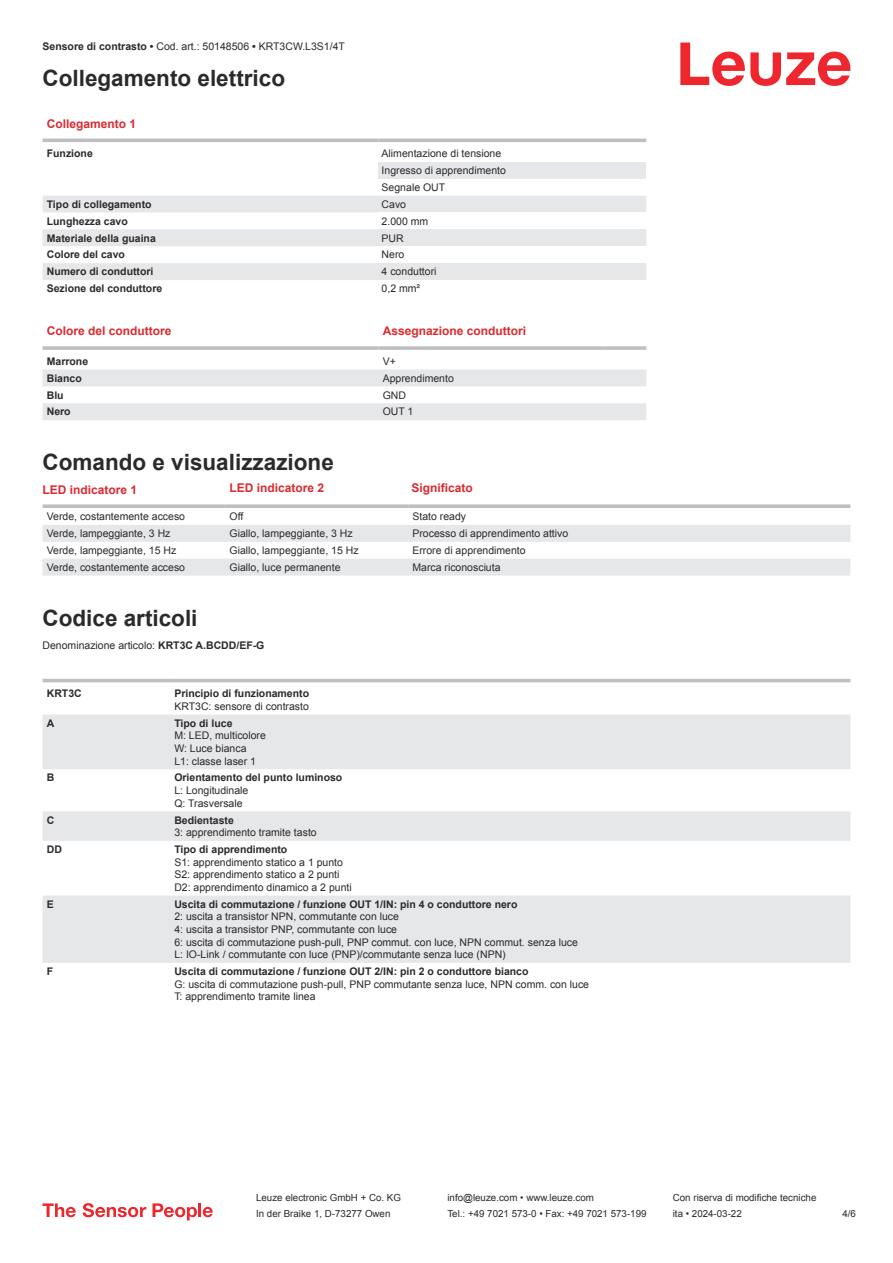
<style>
.page{position:relative;width:893px;height:1263px;background:#fff}
.page>*{position:absolute;margin:0;border:0;box-sizing:border-box;transform-origin:0 0}
.t1{font:700 22.5px "Arial";color:#2b292a}
.t2{font:700 12px "Arial";color:#db2a30}
.t3{font:10.5px/12.6px "Arial";color:#2b292a}
.t4{font:700 10.5px "Arial";color:#2b292a}
.t5{font:9.75px "Arial";color:#2b292a}
.s1{font-weight:700}
</style>
<div class="page">
<svg style="left:680px;top:43px;width:170px;height:43px"></svg>
<svg style="left:43px;top:138px;width:603px;height:58px"></svg>
<svg style="left:43px;top:196px;width:335px;height:84px;fill:#e6e7e9"></svg>
<hr style="left:43px;top:139px;width:335px;height:3px;background:#bdbfc1">
<hr style="left:378px;top:139px;width:268px;height:3px;background:#bdbfc1">
<svg style="left:378px;top:145px;width:268px;height:51px"></svg>
<div style="left:378px;top:162px;width:268px;height:17px;background:#e6e7e9"></div>
<div style="left:378px;top:196px;width:268px;height:16px;background:#e6e7e9"></div>
<div style="left:378px;top:229px;width:268px;height:17px;background:#e6e7e9"></div>
<div style="left:378px;top:263px;width:268px;height:17px;background:#e6e7e9"></div>
<svg style="left:43px;top:369px;width:603px;height:51px"></svg>
<svg style="left:43px;top:346px;width:335px;height:4px"></svg>
<hr style="left:378px;top:346px;width:226px;height:4px;background:#c6c8c9">
<svg style="left:604px;top:346px;width:42px;height:4px"></svg>
<svg style="left:43px;top:525px;width:807px;height:51px"></svg>
<svg style="left:43px;top:504px;width:182px;height:4px"></svg>
<svg style="left:225px;top:504px;width:183px;height:4px"></svg>
<svg style="left:408px;top:504px;width:442px;height:4px;background:#c3c5c7"></svg>
<div style="left:43px;top:678px;width:807px;height:5px;background:#ebeced"></div>
<svg style="left:43px;top:714px;width:807px;height:249px;fill:#e6e7e9"></svg>
<hr style="left:43px;top:679px;width:127px;height:3px;background:#bdbfc1">
<hr style="left:170px;top:679px;width:680px;height:3px;background:#bdbfc1">
<svg style="left:43px;top:1203px;width:33px;height:14px"></svg>
<svg style="left:83px;top:1203px;width:63px;height:14px"></svg>
<svg style="left:153px;top:1203px;width:44px;height:17px"></svg>
<hr style="left:198px;top:1203px;width:3px;height:14px;background:#ed272d">
<svg style="left:203px;top:1207px;width:10px;height:10px"></svg>
<p class="t3" style="left:43px;top:41px;width:304px"><span class="s1">Sensore di contrasto •</span> Cod. art.: 50148506 <span class="s1">•</span> KRT3CW.L3S1/4T</p>
<h1 class="t1" style="left:43px;top:70px;width:244px">Collegamento elettrico</h1>
<p class="t2" style="left:47px;top:119px;width:91px">Collegamento 1</p>
<p class="t4" style="left:47px;top:149px;width:48px">Funzione</p>
<p class="t3" style="left:382px;top:146px;width:126px;line-height:17px">Alimentazione di tensione<br>Ingresso di apprendimento<br>Segnale OUT</p>
<p class="t4" style="left:47px;top:200px;width:106px">Tipo di collegamento</p>
<p class="t3" style="left:382px;top:199px;width:26px">Cavo</p>
<p class="t4" style="left:47px;top:217px;width:83px">Lunghezza cavo</p>
<p class="t3" style="left:382px;top:216px;width:48px">2.000 mm</p>
<p class="t4" style="left:47px;top:234px;width:111px">Materiale della guaina</p>
<p class="t3" style="left:382px;top:233px;width:24px">PUR</p>
<p class="t4" style="left:47px;top:251px;width:80px">Colore del cavo</p>
<p class="t3" style="left:382px;top:249px;width:24px">Nero</p>
<p class="t4" style="left:47px;top:268px;width:108px">Numero di conduttori</p>
<p class="t3" style="left:382px;top:266px;width:56px">4 conduttori</p>
<p class="t4" style="left:47px;top:285px;width:117px">Sezione del conduttore</p>
<p class="t3" style="left:382px;top:283px;width:40px">0,2 mm²</p>
<p class="t2" style="left:47px;top:327px;width:126px">Colore del conduttore</p>
<p class="t2" style="left:383px;top:327px;width:145px">Assegnazione conduttori</p>
<p class="t4" style="left:47px;top:357px;width:43px">Marrone</p>
<p class="t3" style="left:383px;top:356px;width:15px">V+</p>
<p class="t4" style="left:47px;top:374px;width:37px">Bianco</p>
<p class="t3" style="left:383px;top:373px;width:73px">Apprendimento</p>
<p class="t4" style="left:47px;top:391px;width:18px">Blu</p>
<p class="t3" style="left:383px;top:389px;width:25px">GND</p>
<p class="t4" style="left:47px;top:408px;width:25px">Nero</p>
<p class="t3" style="left:383px;top:406px;width:32px">OUT 1</p>
<h1 class="t1" style="left:43px;top:454px;width:293px">Comando e visualizzazione</h1>
<p class="t2" style="left:43px;top:486px;width:96px">LED indicatore 1</p>
<p class="t2" style="left:230px;top:483px;width:96px">LED indicatore 2</p>
<p class="t2" style="left:411px;top:483px;width:63px">Significato</p>
<p class="t3" style="left:47px;top:511px;width:140px">Verde, costantemente acceso</p>
<p class="t3" style="left:230px;top:511px;width:15px">Off</p>
<p class="t3" style="left:412px;top:511px;width:55px">Stato ready</p>
<p class="t3" style="left:47px;top:528px;width:125px">Verde, lampeggiante, 3 Hz</p>
<p class="t3" style="left:230px;top:528px;width:125px">Giallo, lampeggiante, 3 Hz</p>
<p class="t3" style="left:412px;top:528px;width:157px">Processo di apprendimento attivo</p>
<p class="t3" style="left:47px;top:545px;width:131px">Verde, lampeggiante, 15 Hz</p>
<p class="t3" style="left:230px;top:545px;width:130px">Giallo, lampeggiante, 15 Hz</p>
<p class="t3" style="left:412px;top:545px;width:115px">Errore di apprendimento</p>
<p class="t3" style="left:47px;top:562px;width:140px">Verde, costantemente acceso</p>
<p class="t3" style="left:230px;top:562px;width:112px">Giallo, luce permanente</p>
<p class="t3" style="left:412px;top:562px;width:90px">Marca riconosciuta</p>
<h1 class="t1" style="left:43px;top:609px;width:157px">Codice articoli</h1>
<p class="t3" style="left:43px;top:639px;width:223px">Denominazione articolo: <span class="s1">KRT3C A.BCDD/EF-G</span></p>
<p class="t4" style="left:47px;top:690px;width:36px">KRT3C</p>
<p class="t4" style="left:174px;top:690px;width:136px">Principio di funzionamento</p>
<p class="t3" style="left:174px;top:701px;width:136px">KRT3C: sensore di contrasto</p>
<p class="t4" style="left:47px;top:719px;width:9px">A</p>
<p class="t4" style="left:174px;top:719px;width:60px">Tipo di luce</p>
<p class="t3" style="left:174px;top:730px;width:93px">M: LED, multicolore<br>W: Luce bianca<br>L1: classe laser 1</p>
<p class="t4" style="left:47px;top:774px;width:9px">B</p>
<p class="t4" style="left:174px;top:774px;width:170px">Orientamento del punto luminoso</p>
<p class="t3" style="left:174px;top:785px;width:76px">L: Longitudinale<br>Q: Trasversale</p>
<p class="t4" style="left:47px;top:816px;width:9px">C</p>
<p class="t4" style="left:174px;top:816px;width:61px">Bedientaste</p>
<p class="t3" style="left:174px;top:827px;width:144px">3: apprendimento tramite tasto</p>
<p class="t4" style="left:47px;top:845px;width:17px">DD</p>
<p class="t4" style="left:174px;top:845px;width:114px">Tipo di apprendimento</p>
<p class="t3" style="left:174px;top:857px;width:179px">S1: apprendimento statico a 1 punto<br>S2: apprendimento statico a 2 punti<br>D2: apprendimento dinamico a 2 punti</p>
<p class="t4" style="left:47px;top:900px;width:9px">E</p>
<p class="t4" style="left:174px;top:900px;width:345px">Uscita di commutazione / funzione OUT 1/IN: pin 4 o conduttore nero</p>
<p class="t3" style="left:174px;top:911px;width:405px">2: uscita a transistor NPN, commutante con luce<br>4: uscita a transistor PNP, commutante con luce<br>6: uscita di commutazione push-pull, PNP commut. con luce, NPN commut. senza luce L: IO-Link / commutante con luce (PNP)/commutante senza luce (NPN)</p>
<p class="t4" style="left:47px;top:967px;width:8px">F</p>
<p class="t4" style="left:174px;top:967px;width:356px">Uscita di commutazione / funzione OUT 2/IN: pin 2 o conduttore bianco</p>
<p class="t3" style="left:174px;top:979px;width:416px">G: uscita di commutazione push-pull, PNP commutante senza luce, NPN comm. con luce<br>T: apprendimento tramite linea</p>
<p class="t5" style="left:256px;top:1194px;width:146px">Leuze electronic GmbH + Co. KG</p>
<p class="t5" style="left:447px;top:1194px;width:148px">info@leuze.com • www.leuze.com</p>
<p class="t5" style="left:673px;top:1194px;width:145px">Con riserva di modifiche tecniche</p>
<p class="t5" style="left:256px;top:1210px;width:136px">In der Braike 1, D-73277 Owen</p>
<p class="t5" style="left:447px;top:1210px;width:201px">Tel.: +49 7021 573-0 • Fax: +49 7021 573-199</p>
<p class="t5" style="left:673px;top:1210px;width:70px">ita • 2024-03-22</p>
<p class="t5" style="left:842px;top:1210px;width:15px">4 /6</p>
</div>
